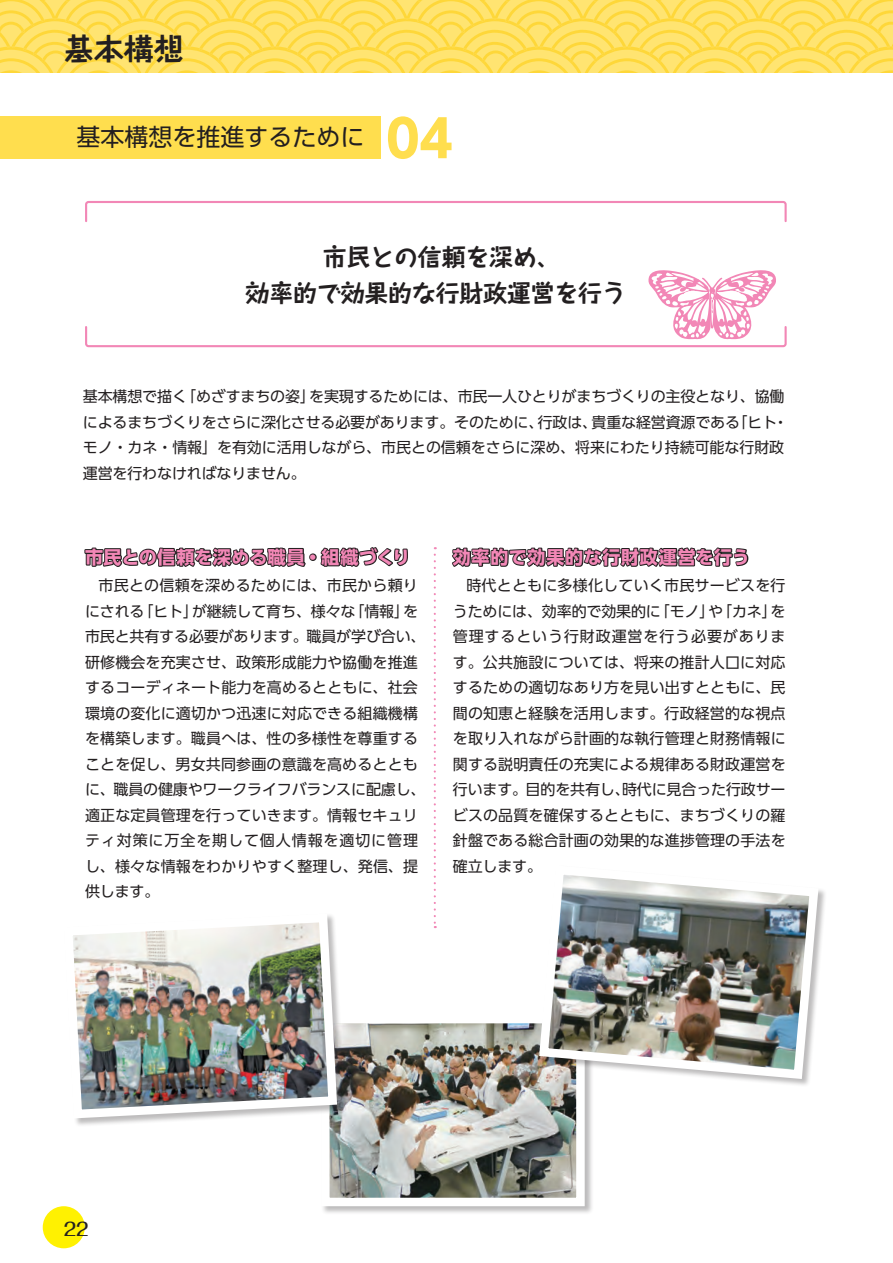
<style>
.page{position:relative;width:893px;height:1263px;background:#fff}
.page>*{position:absolute;margin:0;border:0;box-sizing:border-box;transform-origin:0 0}
.t1{font:700 30px "Taka Hand Std";color:#231f20}
.t2{font:700 24px/36px "Taka Hand Std";letter-spacing:-.01em;color:#231f20;text-align:center}
.t3{font:24px "UD Shin Go Pro";color:#231f20}
.t4{font:700 18px "UD Shin Go Pro";letter-spacing:.035em;color:#f287b6}
.t5{font:500 18px "Folk Pro";color:#231f20}
.t6{font:15px/25.5px "UD Shin Go Pro";letter-spacing:.01em;color:#231f20}
.t7{font:15px/25.5px "UD Shin Go Pro";letter-spacing:-.01em;color:#231f20}
.s1{font-weight:700;font-size:51px;color:#ffde4e}
</style>
<div class="page">
<svg style="left:0;top:0;width:893px;height:72px;fill:#ffe471"></svg>
<svg style="left:84px;top:547px;width:222px;height:20px"></svg>
<div style="left:309px;top:553px;width:8px;height:8px;border:2px solid #231f20;border-radius:50%"></div>
<svg style="left:320px;top:547px;width:88px;height:20px"></svg>
<svg style="left:452px;top:547px;width:297px;height:20px"></svg>
<svg style="left:434px;top:555px;width:2px;height:373px"></svg>
<svg style="left:85px;top:201px;width:702px;height:21px"></svg>
<div style="left:0;top:116px;width:381px;height:42px;background:#ffde4e"></div>
<svg style="left:85px;top:270px;width:702px;height:78px"></svg>
<div style="left:321px;top:1015px;width:273px;height:200px;background:#231f20;opacity:.3"></div>
<img style="left:331px;top:1025px;width:244px;height:171px">
<div style="left:321px;top:1015px;width:264px;height:191px;border:9px solid #fff"></div>
<div style="left:64px;top:913px;width:282px;height:214px;background:#231f20;opacity:.3"></div>
<img style="left:64px;top:913px;width:278px;height:210px">
<div style="left:539px;top:865px;width:288px;height:222px;background:#231f20;opacity:.3"></div>
<img style="left:535px;top:865px;width:288px;height:218px">
<hr style="left:892px;top:116px;width:1px;height:42px;background:#ffde4e">
<div style="left:43px;top:1206px;width:42px;height:42px;background:#fff101;border-radius:50%"></div>
<h1 class="t1" style="left:64px;top:28px;width:121px">基本構想</h1>
<h2 class="t3" style="left:77px;top:117px;width:378px">基本構想を推進するために <span class="s1">04</span></h2>
<h2 class="t2" style="left:246px;top:236px;width:382px">市民との信頼を深め、<br>効率的で効果的な行財政運営を行う</h2>
<p class="t7" style="left:83px;top:383px;width:707px">基本構想で描く「めざすまちの姿」を実現するためには、市民一人ひとりがまちづくりの主役となり、協働によるまちづくりをさらに深化させる必要があります。そのために、行政は、貴重な経営資源である「ヒト・モノ・カネ・情報」を有効に活用しながら、市民との信頼をさらに深め、将来にわたり持続可能な行財政運営を行わなければなりません。</p>
<p class="t4" style="left:85px;top:542px;width:326px">市民との信頼を深める職員・組織づくり</p>
<p class="t6" style="left:85px;top:572px;width:342px;text-indent:14px">市民との信頼を深めるためには、市民から頼りにされる「ヒト」が継続して育ち、様々な「情報」を市民と共有する必要があります。職員が学び合い、研修機会を充実させ、政策形成能力や協働を推進するコーディネート能力を高めるとともに、社会環境の変化に適切かつ迅速に対応できる組織機構を構築します。職員へは、性の多様性を尊重することを促し、男女共同参画の意識を高めるとともに、職員の健康やワークライフバランスに配慮し、適正な定員管理を行っていきます。情報セキュリティ対策に万全を期して個人情報を適切に管理し、様々な情報をわかりやすく整理し、発信、提供します。</p>
<p class="t4" style="left:453px;top:542px;width:299px">効率的で効果的な行財政運営を行う</p>
<p class="t6" style="left:453px;top:572px;width:334px;text-align:justify;text-indent:14px">時代とともに多様化していく市民サービスを行うためには、効率的で効果的に「モノ」や「カネ」を管理するという行財政運営を行う必要があります。公共施設については、将来の推計人口に対応するための適切なあり方を見い出すとともに、民間の知恵と経験を活用します。行政経営的な視点を取り入れながら計画的な執行管理と財務情報に関する説明責任の充実による規律ある財政運営を行います。目的を共有し、時代に見合った行政サービスの品質を確保するとともに、まちづくりの羅針盤である総合計画の効果的な進捗管理の手法を確立します。</p>
<p class="t5" style="left:64px;top:1214px;width:26px">22</p>
</div>
